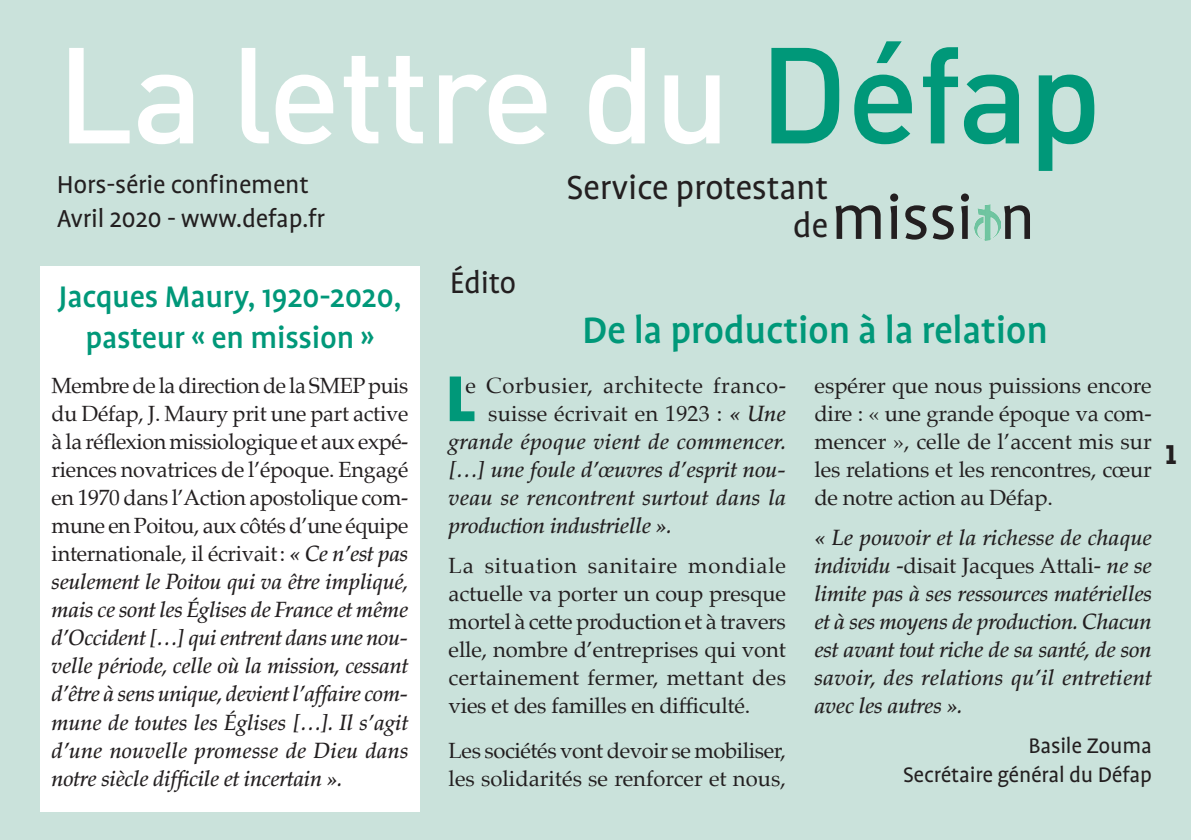
<style>
.page{position:relative;width:1191px;height:840px;background:#fff}
.page>*{position:absolute;margin:0;border:0;box-sizing:border-box;transform-origin:0 0}
.t1{font:500 134px "DIN";letter-spacing:-.01em;color:#fff}
.t2{font:70px "Profile";letter-spacing:-.01em;color:#231f20}
.Txt_lettrine__LdDi{font:700 59.2px "Futura";color:#009879}
.RUBRIQUE__noir__LdDi{font:500 42px "Profile";letter-spacing:-.01em;color:#009879}
.t3{font:38px/38px "Profile";letter-spacing:-.01em;color:#231f20;text-align:right}
.TITRE_vert__LdDi{font:500 34px/40.8px "Profile";letter-spacing:-.01em;color:#009879;text-align:center}
.RUBRIQUE__noir__LdDi-2{font:34px "Profile";letter-spacing:-.01em;color:#231f20}
.t4{font:28px/33.6px "Profile";letter-spacing:-.01em;color:#231f20}
.t5{font:700 28px "Rockwell";color:#231f20}
.Signature__LdDi{font:24px "Profile";letter-spacing:-.01em;color:#231f20}
.Txt_LdD__Internet{font:italic 500 22px/28px "Palatino";letter-spacing:.01em;color:#231f20;text-align:justify}
.Txt_LdD__Internet-2{font:22px/28px "Palatino";letter-spacing:-.01em;color:#231f20;text-align:justify}
.Txt_lettrine__LdDi-2{font:22px/28px "Palatino";letter-spacing:.03em;color:#231f20;text-align:right}
.s1{color:#009879}
.s2{font-weight:400;font-style:normal}
.s3{font-weight:500;font-style:italic}
</style>
<div class="page">
<div style="left:0;top:0;width:1191px;height:839px;background:#cae2db"></div>
<img style="left:974px;top:204px;width:26px;height:36px">
<div style="left:40px;top:266px;width:380px;height:545px;background:#fff"></div>
<p class="t1" style="left:57px;top:9px;width:1046px">La lettre du <span class="s1">Défap</span></p>
<p class="t4" style="left:57px;top:168px;width:270px">Hors-série confinement<br>Avril 2020 - www.defap.fr</p>
<p class="TITRE_vert__LdDi" style="left:58px;top:276px;width:345px">Jacques Maury, 1920-2020, pasteur « en mission »</p>
<p class="Txt_LdD__Internet" style="left:52px;top:372px;width:359px"><span class="s2">Membre de la direction de la SMEP puis du Défap, J. Maury prit une part active à la réflexion missiologique et aux expé&shy;riences novatrices de l’époque. Engagé en 1970 dans l’Action apostolique com&shy;mune en Poitou, aux côtés d’une équipe internationale, il écrivait:</span> « Ce n’est pas seulement le Poitou qui va être impliqué, mais ce sont les Églises de France et même d’Occident […] qui entrent dans une nou&shy;velle période, celle où la mission, cessant d’être à sens unique, devient l’affaire com&shy;mune de toutes les Églises […]. Il s’agit d’une nouvelle promesse de Dieu dans notre siècle difficile et incertain ».</p>
<p class="RUBRIQUE__noir__LdDi-2" style="left:450px;top:264px;width:68px">Édito</p>
<p class="t3" style="left:566px;top:169px;width:263px">Service protestant de</p>
<p class="t2" style="left:831px;top:181px;width:206px">missi n</p>
<p class="RUBRIQUE__noir__LdDi" style="left:582px;top:308px;width:467px">De la production à la relation</p>
<p class="Txt_lettrine__LdDi-2" style="left:465px;top:371px;width:322px">e Corbusier, architecte franco&shy;suisse écrivait en 1923 : <span class="s3">« Une</span></p>
<p class="Txt_LdD__Internet" style="left:448px;top:428px;width:340px">grande époque vient de commencer. […] une foule d’œuvres d’esprit nou&shy;veau se rencontrent surtout dans la production industrielle ».</p>
<p class="Txt_LdD__Internet-2" style="left:448px;top:550px;width:339px">La situation sanitaire mondiale actuelle va porter un coup presque mortel à cette production et à travers elle, nombre d’entreprises qui vont certainement fermer, mettant des vies et des familles en difficulté.</p>
<p class="Txt_LdD__Internet-2" style="left:448px;top:735px;width:339px">Les sociétés vont devoir se mobiliser, les solidarités se renforcer et nous,</p>
<p class="Txt_lettrine__LdDi" style="left:446px;top:357px;width:30px">L</p>
<p class="Txt_LdD__Internet-2" style="left:814px;top:371px;width:339px">espérer que nous puissions encore dire : « une grande époque va com&shy;mencer », celle de l’accent mis sur les relations et les rencontres, cœur de notre action au Défap.</p>
<p class="Txt_LdD__Internet" style="left:814px;top:523px;width:339px">« Le pouvoir et la richesse de chaque individu <span class="s2">-disait Jacques Attali-</span> ne se limite pas à ses ressources matérielles et à ses moyens de production. Chacun est avant tout riche de sa santé, de son savoir, des relations qu’il entretient avec les autres ».</p>
<p class="Signature__LdDi" style="left:1028px;top:732px;width:125px">Basile Zouma</p>
<p class="Signature__LdDi" style="left:903px;top:761px;width:250px">Secrétaire général du Défap</p>
<p class="t5" style="left:1163px;top:437px;width:17px">1</p>
</div>
